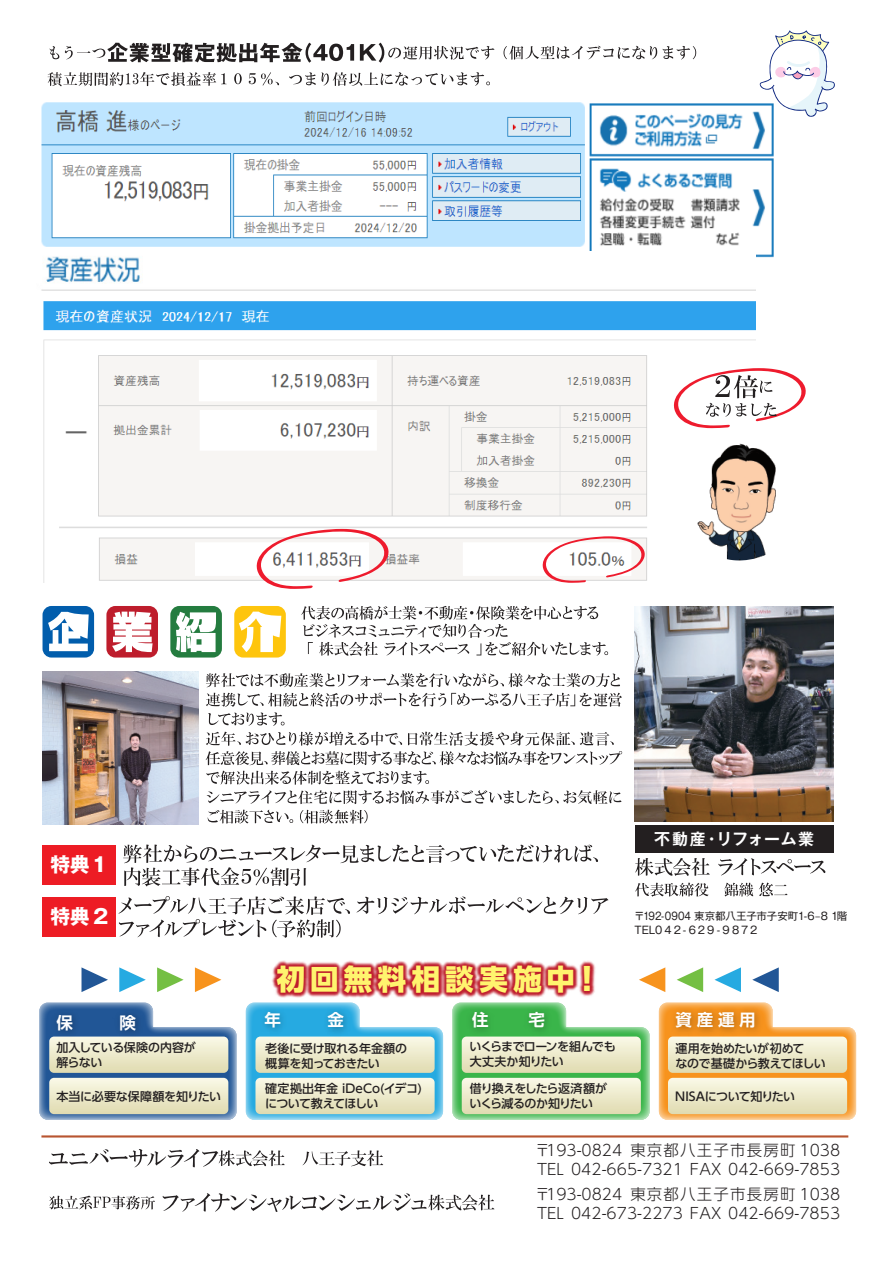
<style>
.page{position:relative;width:893px;height:1263px;background:#fff}
.page>*{position:absolute;margin:0;border:0;box-sizing:border-box;transform-origin:0 0}
.t1{font:800 28.5px "UD Shin Go Pro";letter-spacing:.185em;color:#fff46e}
.t2{font:700 19.95px "Gothic MB101 Pro";letter-spacing:-.025em;color:#fff}
.t3{font:700 16.5px "UD Shin Go Pro De";color:#fff}
.t4{font:700 15.9px "Gothic MB101 Pro De";letter-spacing:.03em;color:#fff}
.t5{font:300 15.45px/19.2px "UD Shin Go NT Pro";letter-spacing:.005em;color:#231f20}
.t6{font:300 15.45px "UD Shin Go NT Pro";letter-spacing:.08em;color:#231f20}
.t7{font:500 12px/15px "UD Shin Go Pro";letter-spacing:-.035em;color:#231f20}
.t8{font:500 12px/15px "UD Shin Go Pro";letter-spacing:-.01em;color:#231f20}
.t9{font:500 12px/15px "UD Shin Go Pro";letter-spacing:-.06em;color:#231f20}
.t10{font:500 12px "UD Shin Go Pro";letter-spacing:-.015em;color:#231f20}
.t11{font:10.5px/14.2px "Gothic MB101 Pro";color:#231f20}
.s1{font-size:31.05px}
</style>
<div class="page">
<svg style="left:49px;top:1193px;width:445px;height:19px"></svg>
<svg style="left:49px;top:1149px;width:334px;height:19px"></svg>
<hr style="left:41px;top:1135px;width:807px;height:2px;background:#b85530">
<svg style="left:208px;top:810px;width:160px;height:14px"></svg>
<svg style="left:206px;top:693px;width:416px;height:111px"></svg>
<svg style="left:206px;top:673px;width:414px;height:14px"></svg>
<svg style="left:39px;top:1002px;width:198px;height:118px;background:#c6cfc7"></svg>
<svg style="left:246px;top:1060px;width:197px;height:60px;background:#c2dbcf"></svg>
<svg style="left:452px;top:1060px;width:198px;height:60px;background:#c7deb0"></svg>
<svg style="left:659px;top:1002px;width:197px;height:118px;background:#f1dbb0"></svg>
<img style="left:219px;top:960px;width:431px;height:100px">
<img style="left:47px;top:1005px;width:101px;height:42px">
<img style="left:256px;top:1003px;width:100px;height:41px">
<img style="left:666px;top:1003px;width:101px;height:41px">
<img style="left:463px;top:1003px;width:94px;height:41px">
<svg style="left:119px;top:967px;width:27px;height:25px"></svg>
<svg style="left:157px;top:967px;width:27px;height:25px"></svg>
<svg style="left:195px;top:967px;width:26px;height:25px"></svg>
<svg style="left:82px;top:967px;width:26px;height:25px"></svg>
<svg style="left:752px;top:967px;width:27px;height:25px"></svg>
<svg style="left:714px;top:967px;width:27px;height:25px"></svg>
<svg style="left:677px;top:967px;width:26px;height:25px"></svg>
<svg style="left:639px;top:967px;width:26px;height:25px"></svg>
<div style="left:635px;top:825px;width:199px;height:27px;background:#231f20"></div>
<svg style="left:635px;top:882px;width:152px;height:15px"></svg>
<svg style="left:635px;top:858px;width:190px;height:18px"></svg>
<svg style="left:301px;top:606px;width:307px;height:50px"></svg>
<img style="left:43px;top:672px;width:156px;height:152px">
<img style="left:635px;top:607px;width:199px;height:214px">
<svg style="left:48px;top:72px;width:442px;height:14px"></svg>
<svg style="left:50px;top:43px;width:646px;height:20px"></svg>
<img style="left:41px;top:102px;width:733px;height:156px">
<img style="left:43px;top:301px;width:713px;height:282px">
<img style="left:41px;top:251px;width:715px;height:40px">
<svg style="left:254px;top:529px;width:136px;height:60px"></svg>
<svg style="left:541px;top:536px;width:105px;height:47px"></svg>
<svg style="left:699px;top:434px;width:103px;height:103px"></svg>
<svg style="left:727px;top:443px;width:14px;height:2px"></svg>
<svg style="left:671px;top:368px;width:135px;height:60px"></svg>
<svg style="left:759px;top:30px;width:76px;height:87px"></svg>
<div style="left:234px;top:606px;width:52px;height:51px;background:#fec50d;border-radius:9px"></div>
<div style="left:170px;top:606px;width:52px;height:51px;background:#247c3f;border-radius:9px"></div>
<div style="left:106px;top:606px;width:52px;height:51px;background:#be1d2c;border-radius:9px"></div>
<div style="left:43px;top:606px;width:51px;height:51px;background:#015dac;border-radius:9px"></div>
<svg style="left:48px;top:612px;width:41px;height:39px"></svg>
<svg style="left:112px;top:612px;width:41px;height:40px;background:#f0ced1"></svg>
<svg style="left:176px;top:612px;width:40px;height:40px;background:#d7e7dc"></svg>
<svg style="left:239px;top:612px;width:42px;height:40px"></svg>
<svg style="left:118px;top:896px;width:491px;height:42px"></svg>
<svg style="left:123px;top:844px;width:475px;height:42px"></svg>
<div style="left:43px;top:845px;width:73px;height:40px;background:#ed1c24"></div>
<div style="left:43px;top:897px;width:73px;height:39px;background:#ed1c24"></div>
<h3 class="t4" style="left:654px;top:825px;width:67px">不動産・</h3>
<h3 class="t4" style="left:716px;top:825px;width:99px">リフォーム業</h3>
<h2 class="t2" style="left:51px;top:848px;width:60px">特典１</h2>
<h2 class="t2" style="left:50px;top:900px;width:59px">特典2</h2>
<p class="t11" style="left:634px;top:907px;width:215px">〒192-0904 東京都八王子市子安町1-6 8– 階1<br>TEL042 6- 29 9- 872</p>
<h1 class="t1" style="left:277px;top:956px;width:327px">初回無料相談実施中<span class="s1">!</span></h1>
<h3 class="t3" style="left:56px;top:1009px;width:18px">保</h3>
<h3 class="t3" style="left:120px;top:1009px;width:18px">険</h3>
<h3 class="t3" style="left:264px;top:1007px;width:18px">年</h3>
<h3 class="t3" style="left:327px;top:1007px;width:18px">金</h3>
<h3 class="t3" style="left:472px;top:1007px;width:74px">住　　宅</h3>
<h3 class="t3" style="left:675px;top:1007px;width:82px">資産運用</h3>
<p class="t7" style="left:56px;top:1039px;width:141px">加入している保険の内容が解らない</p>
<p class="t10" style="left:56px;top:1087px;width:166px">本当に必要な保障額を知りたい</p>
<p class="t7" style="left:265px;top:1040px;width:143px">老後に受け取れる年金額の概算を知っておきたい</p>
<p class="t8" style="left:265px;top:1081px;width:158px">確定拠出年金 iDeCo(イデコ(について教えてほしい</p>
<p class="t7" style="left:469px;top:1039px;width:148px">いくらまでローンを組んでも大丈夫か知りたい</p>
<p class="t9" style="left:469px;top:1080px;width:139px">借り換えをしたら返済額がいくら減るのか知りたい</p>
<p class="t7" style="left:675px;top:1040px;width:152px">運用を始めたいが初めて<br>なので基礎から教えてほしい</p>
<p class="t7" style="left:675px;top:1089px;width:121px">NISAについて知りたい</p>
<p class="t6" style="left:630px;top:1138px;width:211px">東京都八王子市長房町 1038</p>
<p class="t5" style="left:546px;top:1140px;width:78px">193-0824</p>
<p class="t5" style="left:535px;top:1140px;width:307px">〒<br>TEL 042-665-7321 FAX 042-669-7853</p>
<p class="t6" style="left:630px;top:1181px;width:211px">東京都八王子市長房町 1038</p>
<p class="t5" style="left:546px;top:1184px;width:78px">193-0824</p>
<p class="t5" style="left:535px;top:1184px;width:307px">〒<br>TEL 042-673-2273 FAX 042-669-7853</p>
</div>
